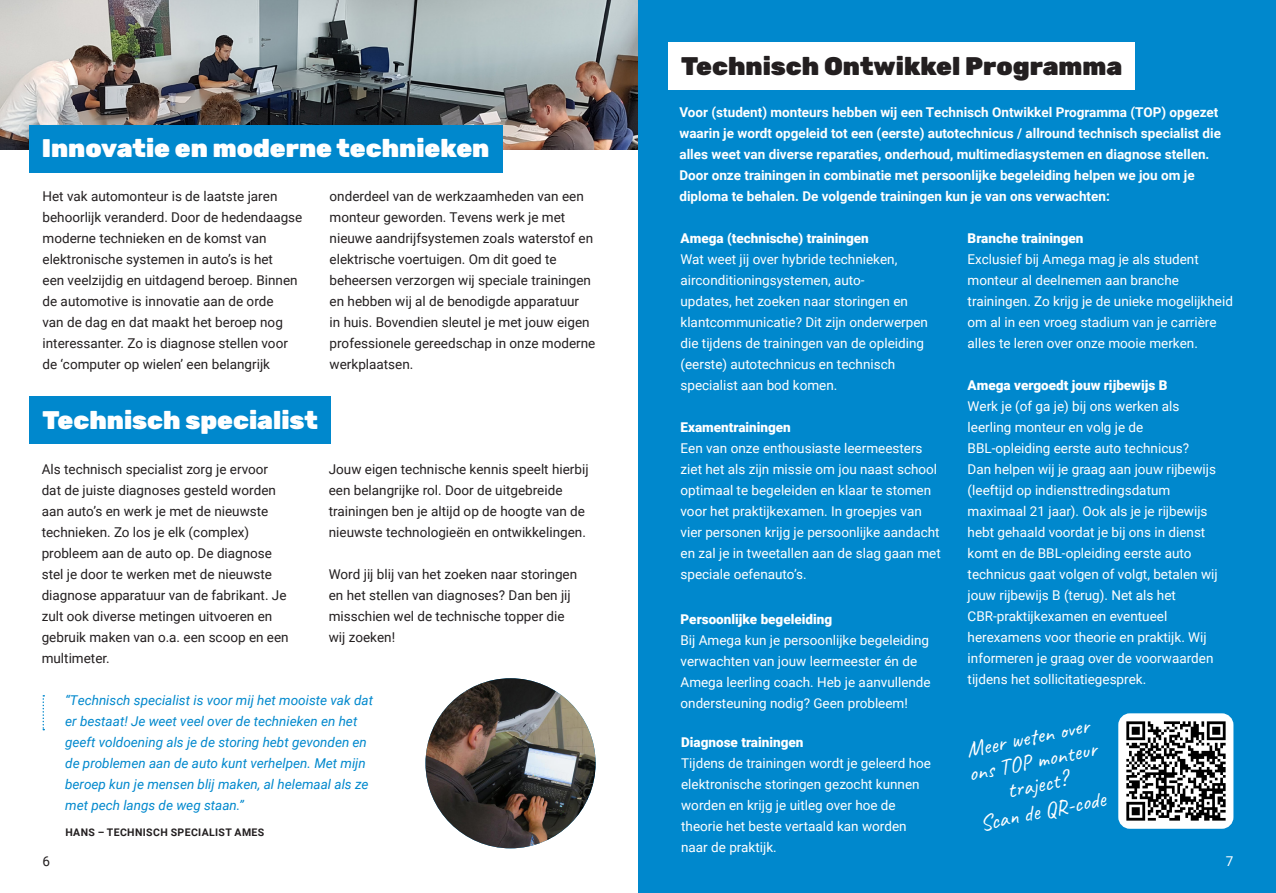
<style>
.page{position:relative;width:1276px;height:893px;background:#fff}
.page>*{position:absolute;margin:0;border:0;box-sizing:border-box;transform-origin:0 0}
.Hoofdstuk{font:900 25.5px "Rubik";color:#fff}
.Hoofdstuk-2{font:900 25.5px "Rubik";color:#231f20}
.heading{font:22.5px/24px "Caveat";color:#fff;text-align:center}
.Platte_tekst{font:13.5px/21px "Roboto";color:#fff}
.t1{font:13.5px/21px "Roboto";color:#231f20}
.t2{font:700 13.5px/21px "Roboto";color:#fff}
.t3{font:italic 13.5px/21px "Roboto";color:#0088cd}
.t4{font:900 13.5px "Roboto";color:#fff}
.t5{font:700 10.5px "Roboto";letter-spacing:.035em;color:#231f20}
</style>
<div class="page">
<div style="left:638px;top:0;width:638px;height:893px;background:#0088cd"></div>
<img style="left:0;top:0;width:638px;height:150px">
<img style="left:425px;top:678px;width:170px;height:170px;border-radius:85px">
<div style="left:29px;top:125px;width:473px;height:47px;background:#0088cd"></div>
<svg style="left:43px;top:695px;width:1px;height:35px"></svg>
<div style="left:30px;top:397px;width:301px;height:47px;background:#0088cd"></div>
<div style="left:668px;top:42px;width:467px;height:48px;background:#fff"></div>
<img style="left:1125px;top:720px;width:101px;height:102px">
<div style="left:1118px;top:713px;width:115px;height:116px;border:6px solid #fff;border-radius:9px"></div>
<p class="Hoofdstuk-2" style="left:681px;top:51px;width:442px">Technisch Ontwikkel Programma</p>
<p class="t2" style="left:679px;top:101px;width:543px">Voor (student) monteurs hebben wij een Technisch Ontwikkel Programma (TOP) opgezet waarin je wordt opgeleid tot een (eerste) autotechnicus / allround technisch specialist die alles weet van diverse reparaties, onderhoud, multimediasystemen en diagnose stellen.<br>Door onze trainingen in combinatie met persoonlijke begeleiding helpen we jou om je diploma te behalen. De volgende trainingen kun je van ons verwachten:</p>
<p class="Hoofdstuk" style="left:42px;top:133px;width:449px">Innovatie en moderne technieken</p>
<p class="t1" style="left:43px;top:185px;width:236px">Het vak automonteur is de laatste jaren</p>
<p class="t1" style="left:43px;top:206px;width:261px">behoorlijk veranderd. Door de hedendaagse moderne technieken en de komst van elektronische systemen in auto’s is het<br>een veelzijdig en uitdagend beroep. Binnen de automotive is innovatie aan de orde<br>van de dag en dat maakt het beroep nog interessanter. Zo is diagnose stellen voor de ‘computer op wielen’ een belangrijk</p>
<p class="t1" style="left:330px;top:185px;width:265px">onderdeel van de werkzaamheden van een monteur geworden. Tevens werk je met nieuwe aandrijfsystemen zoals waterstof en elektrische voertuigen. Om dit goed te</p>
<p class="t1" style="left:330px;top:269px;width:267px">beheersen verzorgen wij speciale trainingen en hebben wij al de benodigde apparatuur<br>in huis. Bovendien sleutel je met jouw eigen professionele gereedschap in onze moderne werkplaatsen.</p>
<p class="t4" style="left:680px;top:229px;width:190px">Amega (technische) trainingen</p>
<p class="Platte_tekst" style="left:680px;top:248px;width:249px">Wat weet jij over hybride technieken, airconditioningsystemen, auto-<br>updates, het zoeken naar storingen en klantcommunicatie? Dit zijn onderwerpen die tijdens de trainingen van de opleiding (eerste) autotechnicus en technisch specialist aan bod komen.</p>
<p class="t4" style="left:680px;top:418px;width:112px">Examentrainingen</p>
<p class="Platte_tekst" style="left:680px;top:437px;width:262px">Een van onze enthousiaste leermeesters ziet het als zijn missie om jou naast school optimaal te begeleiden en klaar te stomen voor het praktijkexamen. In groepjes van vier personen krijg je persoonlijke aandacht en zal je in tweetallen aan de slag gaan met speciale oefenauto’s.</p>
<p class="t4" style="left:967px;top:229px;width:117px">Branche trainingen</p>
<p class="Platte_tekst" style="left:967px;top:248px;width:233px">Exclusief bij Amega mag je als student</p>
<p class="Platte_tekst" style="left:967px;top:269px;width:267px">monteur al deelnemen aan branche trainingen. Zo krijg je de unieke mogelijkheid om al in een vroeg stadium van je carrière alles te leren over onze mooie merken.</p>
<p class="t4" style="left:967px;top:376px;width:201px">Amega vergoedt jouw rijbewijs B</p>
<p class="Platte_tekst" style="left:967px;top:396px;width:213px">Werk je (of ga je) bij ons werken als leerling monteur en volg je de</p>
<p class="Platte_tekst" style="left:967px;top:438px;width:252px">BBL-opleiding eerste auto technicus?<br>Dan helpen wij je graag aan jouw rijbewijs (leeftijd op indiensttredingsdatum maximaal 21 jaar). Ook als je je rijbewijs hebt gehaald voordat je bij ons in dienst komt en de BBL-opleiding eerste auto technicus gaat volgen of volgt, betalen wij jouw rijbewijs B (terug). Net als het</p>
<p class="Platte_tekst" style="left:967px;top:606px;width:247px">CBR-praktijkexamen en eventueel herexamens voor theorie en praktijk. Wij informeren je graag over de voorwaarden tijdens het sollicitatiegesprek.</p>
<p class="heading" style="left:961px;top:738px;width:132px;rotate:-11deg">Meer weten over ons TOP monteur traject?</p>
<p class="Hoofdstuk" style="left:42px;top:405px;width:277px">Technisch specialist</p>
<p class="t1" style="left:42px;top:458px;width:248px">Als technisch specialist zorg je ervoor dat de juiste diagnoses gesteld worden aan auto’s en werk je met de nieuwste technieken. Zo los je elk (complex) probleem aan de auto op. De diagnose stel je door te werken met de nieuwste diagnose apparatuur van de fabrikant. Je zult ook diverse metingen uitvoeren en gebruik maken van o.a. een scoop en een multimeter.</p>
<p class="t1" style="left:329px;top:458px;width:261px">Jouw eigen technische kennis speelt hierbij een belangrijke rol. Door de uitgebreide trainingen ben je altijd op de hoogte van de nieuwste technologieën en ontwikkelingen.</p>
<p class="t1" style="left:329px;top:563px;width:250px">Word jij blij van het zoeken naar storingen</p>
<p class="t1" style="left:329px;top:584px;width:243px">en het stellen van diagnoses? Dan ben jij</p>
<p class="t1" style="left:329px;top:605px;width:237px">misschien wel de technische topper die</p>
<p class="t1" style="left:329px;top:626px;width:68px">wij zoeken!</p>
<p class="t4" style="left:680px;top:610px;width:153px">Persoonlijke begeleiding</p>
<p class="Platte_tekst" style="left:680px;top:630px;width:252px">Bij Amega kun je persoonlijke begeleiding verwachten van jouw leermeester én de Amega leerling coach. Heb je aanvullende ondersteuning nodig? Geen probleem!</p>
<p class="t3" style="left:65px;top:689px;width:309px">“Technisch specialist is voor mij het mooiste vak dat er bestaat! Je weet veel over de technieken en het geeft voldoening als je de storing hebt gevonden en de problemen aan de auto kunt verhelpen. Met mijn beroep kun je mensen blij maken, al helemaal als ze met pech langs de weg staan.”</p>
<p class="t5" style="left:65px;top:825px;width:200px">HANS – TECHNISCH SPECIALIST AMES</p>
<p class="t4" style="left:681px;top:733px;width:124px">Diagnose trainingen</p>
<p class="Platte_tekst" style="left:681px;top:752px;width:251px">Tijdens de trainingen wordt je geleerd hoe elektronische storingen gezocht kunnen</p>
<p class="Platte_tekst" style="left:681px;top:794px;width:216px">worden en krijg je uitleg over hoe de</p>
<p class="Platte_tekst" style="left:681px;top:815px;width:227px">theorie het beste vertaald kan worden</p>
<p class="Platte_tekst" style="left:681px;top:836px;width:97px">naar de praktijk.</p>
<p class="heading" style="left:978px;top:811px;width:129px;rotate:-11deg">Scan de QR-code</p>
<p class="t1" style="left:43px;top:850px;width:9px">6</p>
<p class="Platte_tekst" style="left:1225px;top:850px;width:9px">7</p>
</div>
